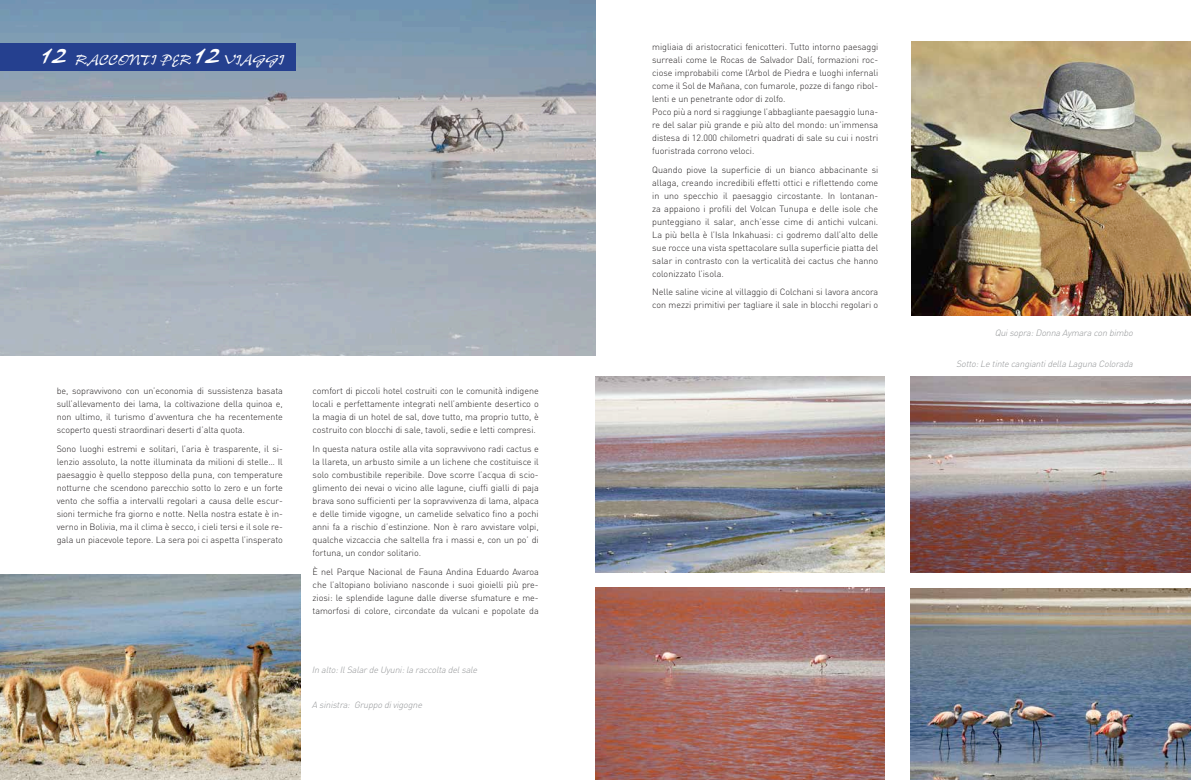
<style>
.page{position:relative;width:1191px;height:780px;background:#fff}
.page>*{position:absolute;margin:0;border:0;box-sizing:border-box;transform-origin:0 0}
.t1{font:34.9px "Pepita MT Std";color:#fff}
.t2{font:15px "Pepita MT Std";letter-spacing:-.01em;color:#fff;scale:.95 1}
.t3{font:300 9px/13px "DIN";letter-spacing:-.005em;color:#231f20;text-align:justify}
.t4{font:italic 300 9px "DIN";color:#949698}
</style>
<div class="page">
<img style="left:0;top:0;width:595px;height:356px">
<img style="left:911px;top:588px;width:280px;height:192px">
<div style="left:0;top:43px;width:295px;height:28px;background:#25408f"></div>
<img style="left:0;top:574px;width:300px;height:206px">
<img style="left:911px;top:42px;width:280px;height:273px">
<img style="left:911px;top:377px;width:280px;height:196px">
<img style="left:595px;top:377px;width:289px;height:196px">
<img style="left:595px;top:587px;width:289px;height:193px">
<h1 class="t1" style="left:41px;top:35px;width:28px">12</h1>
<h2 class="t2" style="left:75px;top:51px;width:123px">RACCONTI PER</h2>
<h1 class="t1" style="left:195px;top:35px;width:28px">12</h1>
<h2 class="t2" style="left:224px;top:51px;width:65px">VIAGGI</h2>
<p class="t3" style="left:57px;top:384px;width:228px">be, sopravvivono con un’economia di sussistenza basata sull’allevamento dei lama, la coltivazione della quinoa e, non ultimo, il turismo d’avventura che ha recentemente scoperto questi straordinari deserti d’alta quota.</p>
<p class="t3" style="left:57px;top:442px;width:228px">Sono luoghi estremi e solitari, l’aria è trasparente, il si&shy;lenzio assoluto, la notte illuminata da milioni di stelle… Il paesaggio è quello stepposo della puna, con temperature notturne che scendono parecchio sotto lo zero e un forte vento che soffia a intervalli regolari a causa delle escur&shy;sioni termiche fra giorno e notte. Nella nostra estate è in&shy;verno in Bolivia, ma il clima è secco, i cieli tersi e il sole re&shy;gala un piacevole tepore. La sera poi ci aspetta l’insperato</p>
<p class="t3" style="left:313px;top:384px;width:228px">comfort di piccoli hotel costruiti con le comunità indigene locali e perfettamente integrati nell’ambiente desertico o la magia di un hotel de sal, dove tutto, ma proprio tutto, è costruito con blocchi di sale, tavoli, sedie e letti compresi.</p>
<p class="t3" style="left:313px;top:442px;width:228px">In questa natura ostile alla vita sopravvivono radi cactus e la llareta, un arbusto simile a un lichene che costituisce il solo combustibile reperibile. Dove scorre l’acqua di scio&shy;glimento dei nevai o vicino alle lagune, ciuffi gialli di paja brava sono sufficienti per la sopravvivenza di lama, alpaca e delle timide vigogne, un camelide selvatico fino a pochi anni fa a rischio d’estinzione. Non è raro avvistare volpi, qualche vizcaccia che saltella fra i massi e, con un po’ di fortuna, un condor solitario.</p>
<p class="t3" style="left:313px;top:565px;width:228px">È nel Parque Nacional de Fauna Andina Eduardo Avaroa che l’altopiano boliviano nasconde i suoi gioielli più pre&shy;ziosi: le splendide lagune dalle diverse sfumature e me&shy;tamorfosi di colore, circondate da vulcani e popolate da</p>
<p class="t4" style="left:312px;top:664px;width:169px">In alto:IlSalardeUyuni:laraccoltadelsale</p>
<p class="t4" style="left:312px;top:699px;width:114px">A sinistra: Gruppodivigogne</p>
<p class="t3" style="left:652px;top:40px;width:228px;text-align:left">migliaia di aristocratici fenicotteri. Tutto intorno paesaggi surreali come le Rocas de Salvador Dalí, formazioni roc&shy;ciose improbabili come l’Arbol de Piedra e luoghi infernali come il Sol de Mañana, con fumarole, pozze di fango ribol&shy;lenti e un penetrante odor di zolfo.<br>Poco più a nord si raggiunge l’abbagliante paesaggio luna&shy;re del salar più grande e più alto del mondo: un’immensa distesa di 12.000 chilometri quadrati di sale su cui i nostri fuoristrada corrono veloci.</p>
<p class="t3" style="left:652px;top:163px;width:228px">Quando piove la superficie di un bianco abbacinante si allaga, creando incredibili effetti ottici e riflettendo come in uno specchio il paesaggio circostante. In lontanan&shy;za appaiono i profili del Volcan Tunupa e delle isole che punteggiano il salar, anch’esse cime di antichi vulcani.<br>La più bella è l’Isla Inkahuasi: ci godremo dall’alto delle sue rocce una vista spettacolare sulla superficie piatta del salar in contrasto con la verticalità dei cactus che hanno colonizzato l’isola.</p>
<p class="t3" style="left:652px;top:285px;width:228px">Nelle saline vicine al villaggio di Colchani si lavora ancora con mezzi primitivi per tagliare il sale in blocchi regolari o</p>
<p class="t4" style="left:994px;top:327px;width:142px">Quisopra:DonnaAymaracon bimbo</p>
<p class="t4" style="left:956px;top:358px;width:180px">Sotto:LetintecangiantidellaLagunaColorada</p>
</div>
